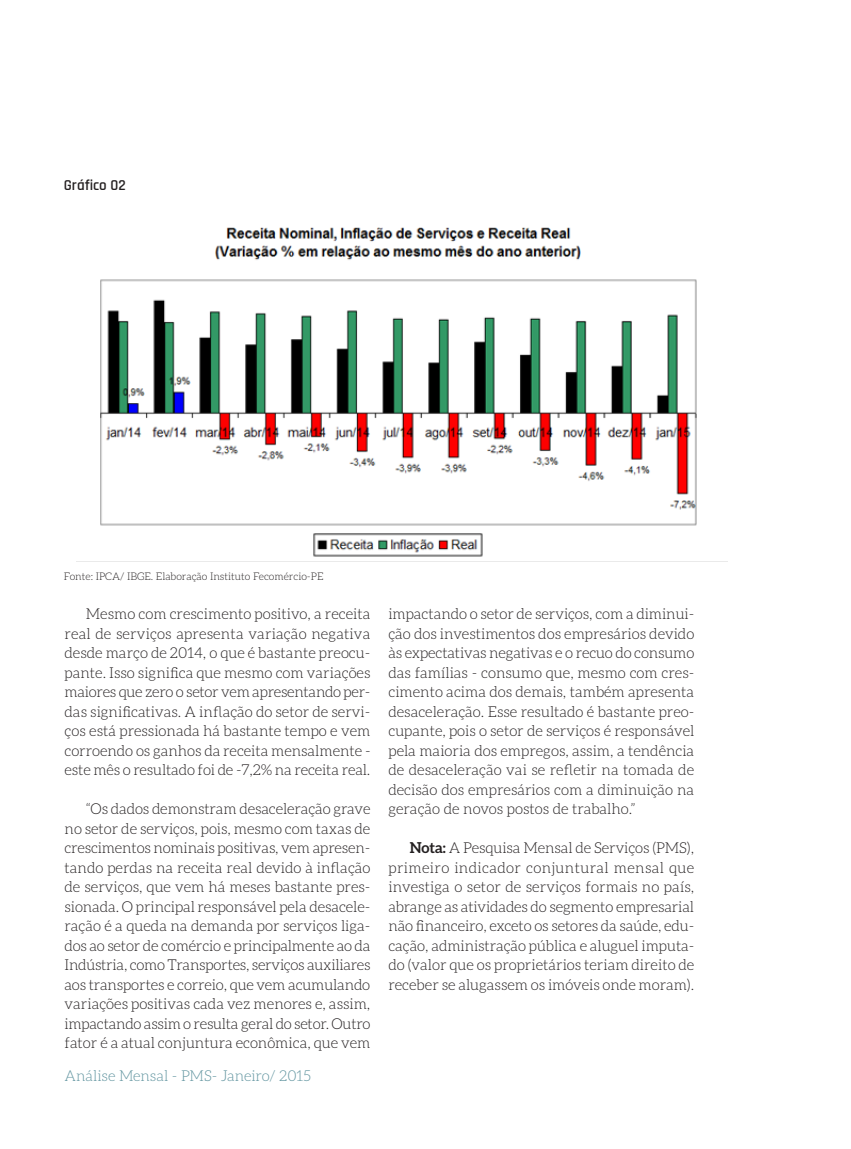
<style>
.page{position:relative;width:851px;height:1149px;background:#fff}
.page>*{position:absolute;margin:0;border:0;box-sizing:border-box;transform-origin:0 0}
.corpoParagrafo{font:300 15px/19.5px "Aleo";color:#231f20;text-align:justify}
.graficoDadosClaro{font:300 15px "Aleo";letter-spacing:-.005em;color:#60949f}
.Estilo_de_parágrafo{font:600 15px "Rajdhani";color:#231f20}
.corpoParagrafo-2{font:300 10.5px "Aleo";color:#231f20}
.s1{font-weight:700}
</style>
<div class="page">
<img style="left:100px;top:227px;width:597px;height:330px">
<p class="Estilo_de_parágrafo" style="left:64px;top:176px;width:63px">Gráfico 02</p>
<p class="corpoParagrafo-2" style="left:64px;top:570px;width:261px">Fonte: IPCA/ IBGE. Elaboração Instituto Fecomércio-PE</p>
<p class="corpoParagrafo" style="left:65px;top:604px;width:307px;text-indent:21px">Mesmo com crescimento positivo, a receita real de serviços apresenta variação negativa desde março de 2014, o que é bastante preocu&shy;pante. Isso significa que mesmo com variações maiores que zero o setor vem apresentando per&shy;das significativas. A inflação do setor de servi&shy;ços está pressionada há bastante tempo e vem corroendo os ganhos da receita mensalmente - este mês o resultado foi de -7,2% na receita real.</p>
<p class="corpoParagrafo" style="left:65px;top:799px;width:307px;text-indent:21px">“Os dados demonstram desaceleração grave no setor de serviços, pois, mesmo com taxas de crescimentos nominais positivas, vem apresen&shy;tando perdas na receita real devido à inflação de serviços, que vem há meses bastante pres&shy;sionada. O principal responsável pela desacele&shy;ração é a queda na demanda por serviços liga&shy;dos ao setor de comércio e principalmente ao da Indústria, como Transportes, serviços auxiliares aos transportes e correio, que vem acumulando variações positivas cada vez menores e, assim, impactando assim o resulta geral do setor. Outro fator é a atual conjuntura econômica, que vem</p>
<p class="graficoDadosClaro" style="left:65px;top:1067px;width:248px">Análise Mensal - PMS- Janeiro/ 2015</p>
<p class="corpoParagrafo" style="left:388px;top:604px;width:307px">impactando o setor de serviços, com a diminui&shy;ção dos investimentos dos empresários devido às expectativas negativas e o recuo do consumo das famílias - consumo que, mesmo com cres&shy;cimento acima dos demais, também apresenta desaceleração. Esse resultado é bastante preo&shy;cupante, pois o setor de serviços é responsável pela maioria dos empregos, assim, a tendência de desaceleração vai se refletir na tomada de decisão dos empresários com a diminuição na geração de novos postos de trabalho.”</p>
<p class="corpoParagrafo" style="left:388px;top:838px;width:307px;text-indent:21px"><span class="s1">Nota:</span> A Pesquisa Mensal de Serviços (PMS), primeiro indicador conjuntural mensal que investiga o setor de serviços formais no país, abrange as atividades do segmento empresarial não financeiro, exceto os setores da saúde, edu&shy;cação, administração pública e aluguel imputa&shy;do (valor que os proprietários teriam direito de receber se alugassem os imóveis onde moram).</p>
</div>
